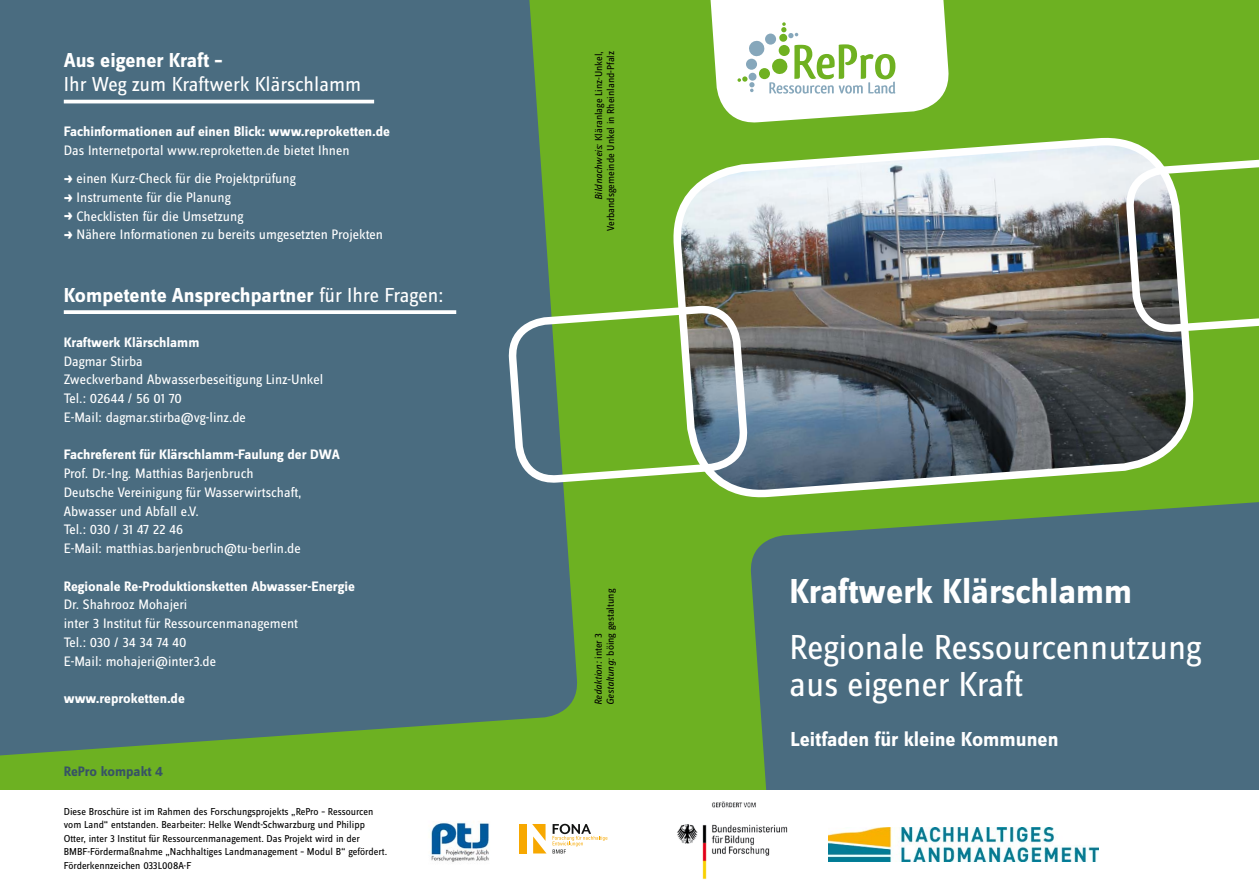
<style>
.page{position:relative;width:1259px;height:893px;background:#fff}
.page>*{position:absolute;margin:0;border:0;box-sizing:border-box;transform-origin:0 0}
.t1{font:36px/37.5px "Zine Sans Dis Regular Roman Tf";color:#fff}
.t2{font:36px "Zine Sans Dis Bold Roman Tf";color:#fff}
._1_H1_grün{font:21px "Zine Sans Dis Bold Roman Tf";color:#fff}
._1_H1_grün-2{font:21px/24px "Zine Sans Dis";color:#fff}
._6_text_ran{font:14.25px/18.8px "Zine Sans Dis";color:#fff}
._2_H2_grün{font:14.25px "Zine Sans Dis Bold Roman Tf";color:#fff}
._5_text{font:14.25px "Zine Sans Dis";color:#fff}
.aufzählung_weiß{font:14.25px "Zine Sans Dis";color:#fff}
.H2_blau{font:14.25px "Zine Sans Dis Bold Roman Tf";letter-spacing:-.01em;color:#375365}
._9_klein{font:10.5px/13.5px "Zine Sans Dis";color:#000}
._9_klein-2{font:italic 10.5px "Zine Sans Dis";color:#000}
.s1{font-family:"Zine Sans Dis Bold Roman Tf"}
.s2{font-family:"Zine Sans Dis X Bold Roman Exp"}
.s3{font-family:"Zine Sans Dis"}
.s4{font-style:italic}
.s5{font-style:normal}
</style>
<div class="page">
<div style="left:0;top:0;width:1259px;height:797px;background:#6db122"></div>
<svg style="left:748px;top:502px;width:511px;height:289px;fill:#4a6c80"></svg>
<img style="left:746px;top:66px;width:448px;height:432px">
<svg style="left:1127px;top:66px;width:132px;height:265px"></svg>
<div style="left:0;top:0;width:577px;height:756px;background:#4a6c80"></div>
<svg style="left:710px;top:0;width:238px;height:122px"></svg>
<div style="left:778px;top:45px;width:12px;height:11px;background:#6fb121;border-radius:50%"></div>
<div style="left:746px;top:59px;width:11px;height:11px;background:#86a7bb;border-radius:50%"></div>
<div style="left:765px;top:34px;width:11px;height:11px;background:#86a7bb;border-radius:50%"></div>
<div style="left:629px;top:791px;width:630px;height:102px;background:#fff"></div>
<div style="left:0;top:791px;width:629px;height:102px;background:#fff"></div>
<hr style="left:64px;top:100px;width:310px;height:3px;background:#fff">
<svg style="left:64px;top:310px;width:392px;height:4px;fill:#fff"></svg>
<svg style="left:510px;top:138px;width:236px;height:512px"></svg>
<img style="left:677px;top:801px;width:111px;height:79px">
<div style="left:519px;top:824px;width:7px;height:29px;background:#f7a800"></div>
<svg style="left:532px;top:824px;width:14px;height:29px"></svg>
<svg style="left:552px;top:824px;width:55px;height:29px"></svg>
<img style="left:431px;top:821px;width:59px;height:41px">
<img style="left:828px;top:828px;width:270px;height:33px">
<p class="_1_H1_grün-2" style="left:64px;top:49px;width:299px"><span class="s1">Aus eigener Kraft –<br></span>Ihr Weg zum Kraftwerk Klärschlamm</p>
<p class="_2_H2_grün" style="left:64px;top:124px;width:328px">Fachinformationen auf einen Blick: www.reproketten.de</p>
<p class="_5_text" style="left:64px;top:144px;width:287px">Das Internetportal www.reproketten.de bietet Ihnen</p>
<p class="aufzählung_weiß" style="left:64px;top:172px;width:233px"><span class="s2">t</span> einen Kurz-Check für die Projektprüfung</p>
<p class="aufzählung_weiß" style="left:64px;top:191px;width:168px"><span class="s2">t</span> Instrumente für die Planung</p>
<p class="aufzählung_weiß" style="left:64px;top:209px;width:181px"><span class="s2">t</span> Checklisten für die Umsetzung</p>
<p class="aufzählung_weiß" style="left:64px;top:228px;width:321px"><span class="s2">t</span> Nähere Informationen zu bereits umgesetzten Projekten</p>
<p class="_1_H1_grün" style="left:64px;top:284px;width:381px">Kompetente Ansprechpartner <span class="s3">für Ihre Fragen:</span></p>
<p class="_2_H2_grün" style="left:64px;top:335px;width:137px">Kraftwerk Klärschlamm</p>
<p class="_6_text_ran" style="left:64px;top:352px;width:81px">Dagmar Stirba</p>
<p class="_6_text_ran" style="left:64px;top:371px;width:261px">Zweckverband Abwasserbeseitigung Linz-Unkel</p>
<p class="_6_text_ran" style="left:64px;top:390px;width:120px">Tel.: 02644 / 56 01 70</p>
<p class="_5_text" style="left:64px;top:410px;width:184px">E-Mail: dagmar.stirba@vg-linz.de</p>
<p class="_2_H2_grün" style="left:64px;top:447px;width:278px">Fachreferent für Klärschlamm-Faulung der DWA</p>
<p class="_6_text_ran" style="left:64px;top:465px;width:191px">Prof. Dr.-Ing. Matthias Barjenbruch</p>
<p class="_6_text_ran" style="left:64px;top:483px;width:239px">Deutsche Vereinigung für Wasserwirtschaft,<br>Abwasser und Abfall e.V.</p>
<p class="_6_text_ran" style="left:64px;top:521px;width:121px">Tel.: 030 / 31 47 22 46</p>
<p class="_5_text" style="left:64px;top:542px;width:238px">E-Mail: matthias.barjenbruch@tu-berlin.de</p>
<p class="_2_H2_grün" style="left:64px;top:579px;width:293px">Regionale Re-Produktionsketten Abwasser-Energie</p>
<p class="_6_text_ran" style="left:64px;top:596px;width:125px">Dr. Shahrooz Mohajeri</p>
<p class="_6_text_ran" style="left:64px;top:615px;width:236px">inter 3 Institut für Ressourcenmanagement</p>
<p class="_6_text_ran" style="left:64px;top:633px;width:124px">Tel.: 030 / 34 34 74 40</p>
<p class="_5_text" style="left:64px;top:654px;width:154px">E-Mail: mohajeri@inter3.de</p>
<p class="_2_H2_grün" style="left:64px;top:691px;width:123px">www.reproketten.de</p>
<p class="H2_blau" style="left:64px;top:764px;width:101px">RePro kompakt 4</p>
<p class="_9_klein" style="left:64px;top:805px;width:325px">Diese Broschüre ist im Rahmen des Forschungsprojekts „RePro – Ressourcen vom Land“ entstanden. Bearbeiter: Helke Wendt-Schwarzburg und Philipp Otter, inter 3 Institut für Ressourcenmanagement. Das Projekt wird in der BMBF-Fördermaßnahme „Nachhaltiges Landmanagement – Modul B“ gefördert.<br>Förderkennzeichen 033L008A-F</p>
<p class="_9_klein" style="left:592px;top:200px;width:151px;rotate:-90deg"><span class="s4">Bildnachweis:</span> Kläranlage Linz-Unkel,</p>
<p class="_9_klein" style="left:604px;top:231px;width:182px;rotate:-90deg">Verbandsgemeinde Unkel in Rheinland-Pfalz</p>
<p class="_9_klein" style="left:604px;top:705px;width:117px;rotate:-90deg"><span class="s4">Gestaltung:</span> böing gestaltung</p>
<p class="_9_klein-2" style="left:593px;top:705px;width:74px;rotate:-90deg">Redaktion: <span class="s5">inter 3</span></p>
<p class="t2" style="left:789px;top:572px;width:344px">Kraftwerk Klärschlamm</p>
<p class="t1" style="left:789px;top:629px;width:413px">Regionale Ressourcennutzung aus eigener Kraft</p>
<p class="_1_H1_grün" style="left:790px;top:729px;width:269px">Leitfaden für kleine Kommunen</p>
</div>
